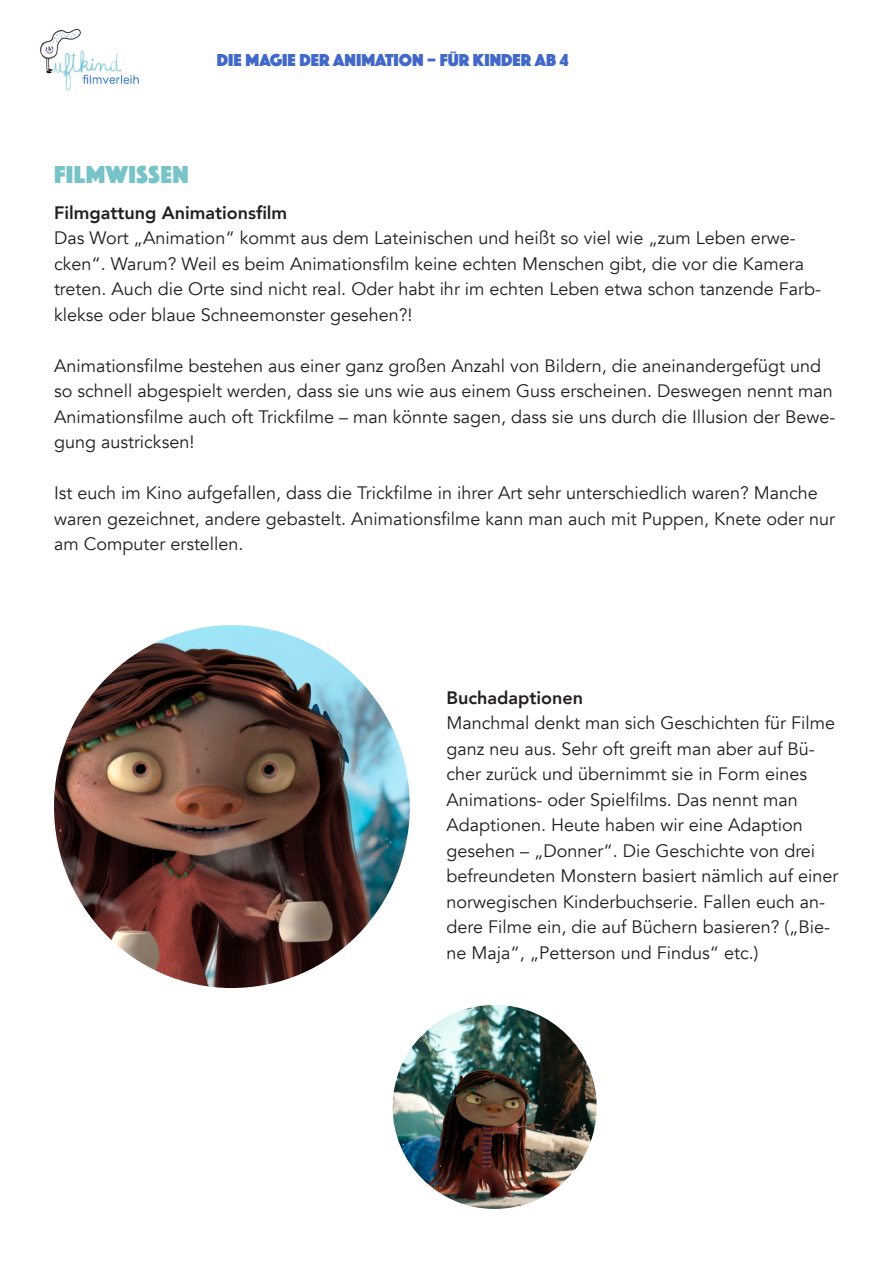
<style>
.page{position:relative;width:893px;height:1263px;background:#fff}
.page>*{position:absolute;margin:0;border:0;box-sizing:border-box;transform-origin:0 0}
.Überschrift_1{font:25.5px "Phosphate Solid";letter-spacing:.02em;color:#78c3c8}
.body{font:18px/25.5px "Avenir";color:#231f20}
.kopfzeile{font:18px "Phosphate Solid";color:#4269c8}
.Überschrift_1-2{font:800 18px "Avenir";color:#231f20}
.body-2{font:800 18px "Avenir";color:#231f20}
</style>
<div class="page">
<img style="left:40px;top:28px;width:99px;height:63px">
<img style="left:54px;top:625px;width:356px;height:363px">
<img style="left:393px;top:1005px;width:204px;height:204px;border-radius:102px">
<p class="kopfzeile" style="left:217px;top:47px;width:353px">DIE MAGIE DER ANIMATION – FÜR KINDER AB 4</p>
<p class="Überschrift_1" style="left:54px;top:156px;width:136px">FILMWISSEN</p>
<p class="Überschrift_1-2" style="left:54px;top:199px;width:235px">Filmgattung Animationsfilm</p>
<p class="body" style="left:54px;top:226px;width:769px">Das Wort „Animation“ kommt aus dem Lateinischen und heißt so viel wie „zum Leben erwe&shy;cken“. Warum? Weil es beim Animationsfilm keine echten Menschen gibt, die vor die Kamera treten. Auch die Orte sind nicht real. Oder habt ihr im echten Leben etwa schon tanzende Farb&shy;klekse oder blaue Schneemonster gesehen?!</p>
<p class="body" style="left:54px;top:353px;width:783px">Animationsfilme bestehen aus einer ganz großen Anzahl von Bildern, die aneinandergefügt und so schnell abgespielt werden, dass sie uns wie aus einem Guss erscheinen. Deswegen nennt man Animationsfilme auch oft Trickfilme – man könnte sagen, dass sie uns durch die Illusion der Bewe&shy;gung austricksen!</p>
<p class="body" style="left:54px;top:481px;width:783px">Ist euch im Kino aufgefallen, dass die Trickfilme in ihrer Art sehr unterschiedlich waren? Manche waren gezeichnet, andere gebastelt. Animationsfilme kann man auch mit Puppen, Knete oder nur am Computer erstellen.</p>
<p class="body-2" style="left:446px;top:684px;width:138px">Buchadaptionen</p>
<p class="body" style="left:446px;top:711px;width:393px">Manchmal denkt man sich Geschichten für Filme ganz neu aus. Sehr oft greift man aber auf Bü&shy;cher zurück und übernimmt sie in Form eines Animations- oder Spielfilms. Das nennt man Adaptionen. Heute haben wir eine Adaption gesehen – „Donner“. Die Geschichte von drei befreundeten Monstern basiert nämlich auf einer norwegischen Kinderbuchserie. Fallen euch an&shy;dere Filme ein, die auf Büchern basieren? („Bie&shy;ne Maja“, „Petterson und Findus“ etc.)</p>
</div>
